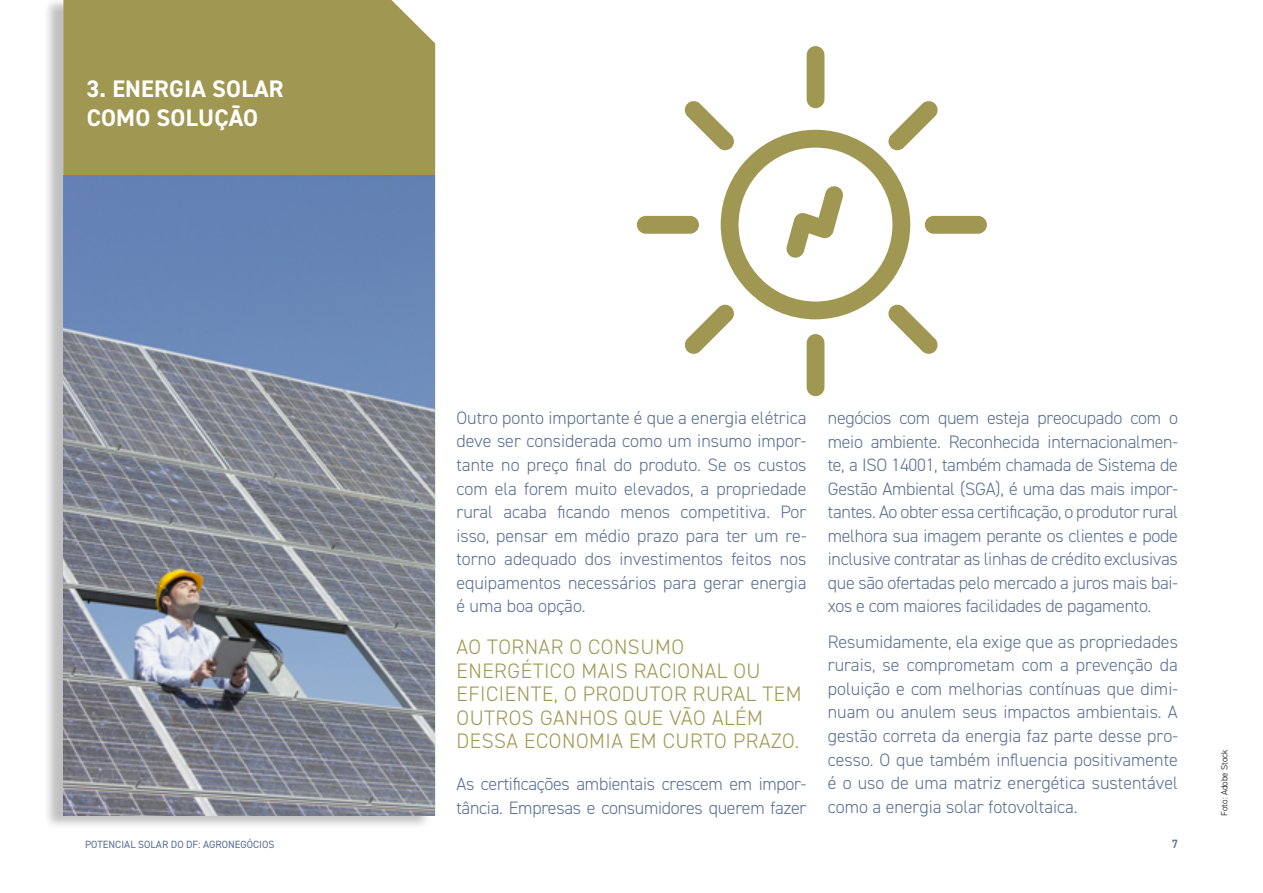
<style>
.page{position:relative;width:1263px;height:893px;background:#fff}
.page>*{position:absolute;margin:0;border:0;box-sizing:border-box;transform-origin:0 0}
.t1{font:700 24px/28.8px "DIN2014";letter-spacing:.01em;color:#fff}
.t2{font:300 21px/23.5px "DIN2014";letter-spacing:.025em;color:#a09852}
.t3{font:300 18px/23.5px "DIN2014";letter-spacing:-.015em;color:#597092;text-align:justify}
.t4{font:600 12px "DIN2014";color:#597092}
.t5{font:10.5px "DIN2014";color:#597092}
.t6{font:300 9px "DIN2014";color:#000}
</style>
<div class="page">
<div style="left:44px;top:0;width:388px;height:828px;background:#000;opacity:.25"></div>
<div style="left:63px;top:0;width:372px;height:816px;background:#a09852"></div>
<img style="left:63px;top:175px;width:371px;height:641px">
<div style="left:807px;top:46px;width:17px;height:62px;background:#a09852;border-radius:9px"></div>
<div style="left:807px;top:334px;width:17px;height:62px;background:#a09852;border-radius:9px"></div>
<div style="left:925px;top:216px;width:62px;height:18px;background:#a09852;border-radius:9px"></div>
<div style="left:637px;top:216px;width:62px;height:18px;background:#a09852;border-radius:9px"></div>
<svg style="left:684px;top:100px;width:254px;height:254px"></svg>
<h1 class="t1" style="left:87px;top:74px;width:199px">3. ENERGIA SOLAR<br>COMO SOLUÇÃO</h1>
<p class="t3" style="left:456px;top:406px;width:352px">Outro ponto importante é que a energia elétrica deve ser considerada como um insumo impor&shy;tante no preço final do produto. Se os custos com ela forem muito elevados, a propriedade rural acaba ficando menos competitiva. Por isso, pensar em médio prazo para ter um re&shy;torno adequado dos investimentos feitos nos equipamentos necessários para gerar energia é uma boa opção.</p>
<p class="t2" style="left:456px;top:635px;width:347px">AO TORNAR O CONSUMO<br>ENERGÉTICO MAIS RACIONAL OU<br>EFICIENTE, O PRODUTOR RURAL TEM<br>OUTROS GANHOS QUE VÃO ALÉM<br>DESSA ECONOMIA EM CURTO PRAZO.</p>
<p class="t3" style="left:456px;top:772px;width:352px">As certificações ambientais crescem em impor&shy;tância. Empresas e consumidores querem fazer</p>
<p class="t3" style="left:828px;top:406px;width:352px">negócios com quem esteja preocupado com o meio ambiente. Reconhecida internacionalmen&shy;te, a ISO 14001, também chamada de Sistema de Gestão Ambiental (SGA), é uma das mais impor&shy;tantes. Ao obter essa certificação, o produtor rural melhora sua imagem perante os clientes e pode inclusive contratar as linhas de crédito exclusivas que são ofertadas pelo mercado a juros mais bai&shy;xos e com maiores facilidades de pagamento.</p>
<p class="t3" style="left:828px;top:630px;width:352px">Resumidamente, ela exige que as propriedades rurais, se comprometam com a prevenção da poluição e com melhorias contínuas que dimi&shy;nuam ou anulem seus impactos ambientais. A gestão correta da energia faz parte desse pro&shy;cesso. O que também influencia positivamente é o uso de uma matriz energética sustentável como a energia solar fotovoltaica.</p>
<p class="t5" style="left:85px;top:838px;width:191px">POTENCIAL SOLAR DO DF: AGRONEGÓCIOS</p>
<p class="t4" style="left:1172px;top:836px;width:8px">7</p>
<p class="t6" style="left:1219px;top:816px;width:68px;rotate:-90deg">Foto: Adobe Stock</p>
</div>
